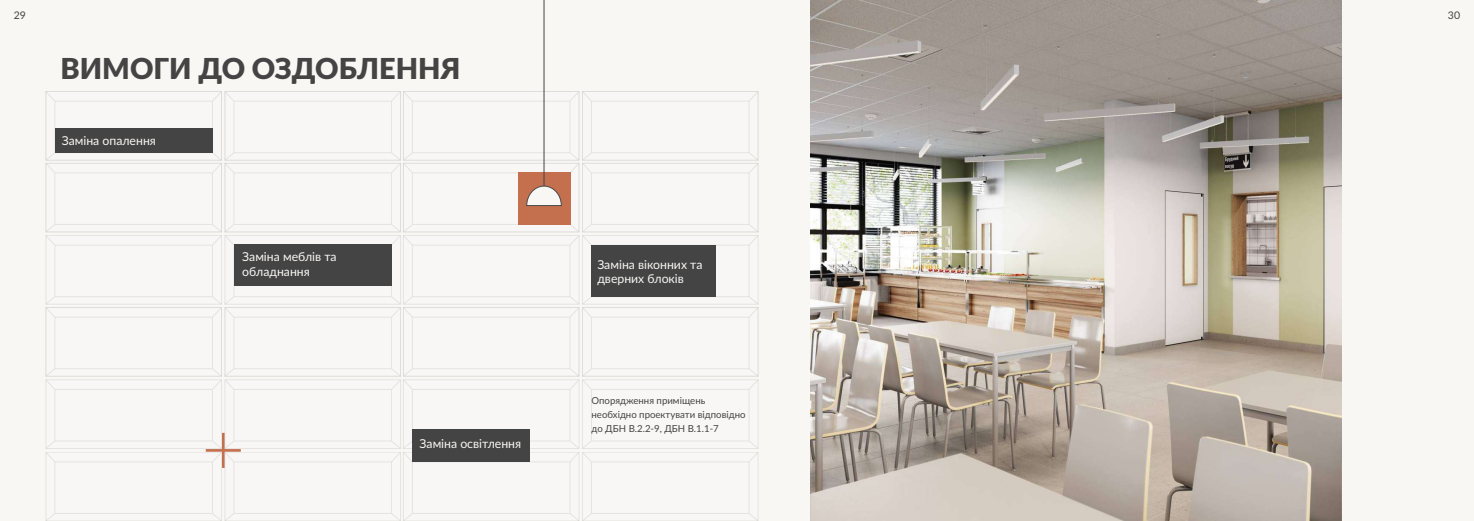
<style>
.page{position:relative;width:1474px;height:521px;background:#fff}
.page>*{position:absolute;margin:0;border:0;box-sizing:border-box;transform-origin:0 0}
.t1{font:900 28.88px "Lato";color:#444}
.t2{font:12.25px/14.7px "Lato";color:#f9f7f4}
.t3{font:10.5px "Lato";color:#444}
.t4{font:9.62px/14px "Lato";color:#444}
</style>
<div class="page">
<div style="left:0;top:0;width:1473px;height:520px;background:#f9f7f4"></div>
<div style="left:46px;top:235px;width:176px;height:69px;border:1px solid #bab9b9"></div>
<div style="left:225px;top:235px;width:176px;height:69px;border:1px solid #bab9b9"></div>
<div style="left:403px;top:235px;width:176px;height:69px;border:1px solid #bab9b9"></div>
<div style="left:582px;top:235px;width:176px;height:69px;border:1px solid #bab9b9"></div>
<div style="left:55px;top:245px;width:158px;height:52px;border:1px solid #b7b6b6"></div>
<div style="left:234px;top:245px;width:158px;height:52px;border:1px solid #b7b6b6"></div>
<div style="left:46px;top:163px;width:176px;height:69px;border:1px solid #bab9b9"></div>
<div style="left:225px;top:163px;width:176px;height:69px;border:1px solid #bab9b9"></div>
<div style="left:403px;top:163px;width:176px;height:69px;border:1px solid #bab9b9"></div>
<div style="left:582px;top:163px;width:176px;height:69px;border:1px solid #bab9b9"></div>
<div style="left:55px;top:173px;width:158px;height:52px;border:1px solid #b7b6b6"></div>
<svg style="left:46px;top:224px;width:9px;height:22px"></svg>
<div style="left:234px;top:173px;width:158px;height:52px;border:1px solid #b7b6b6"></div>
<svg style="left:212px;top:224px;width:22px;height:22px"></svg>
<div style="left:412px;top:173px;width:158px;height:52px;border:1px solid #b7b6b6"></div>
<svg style="left:391px;top:224px;width:22px;height:22px"></svg>
<div style="left:591px;top:173px;width:158px;height:52px;border:1px solid #b7b6b6"></div>
<div style="left:46px;top:91px;width:176px;height:69px;border:1px solid #bab9b9"></div>
<div style="left:225px;top:91px;width:176px;height:69px;border:1px solid #bab9b9"></div>
<div style="left:403px;top:91px;width:176px;height:69px;border:1px solid #bab9b9"></div>
<div style="left:582px;top:91px;width:176px;height:69px;border:1px solid #bab9b9"></div>
<div style="left:55px;top:101px;width:158px;height:52px;border:1px solid #b7b6b6"></div>
<svg style="left:46px;top:91px;width:9px;height:11px"></svg>
<svg style="left:46px;top:152px;width:9px;height:21px"></svg>
<div style="left:234px;top:101px;width:158px;height:52px;border:1px solid #b7b6b6"></div>
<svg style="left:212px;top:91px;width:22px;height:11px"></svg>
<svg style="left:212px;top:152px;width:22px;height:21px"></svg>
<div style="left:412px;top:101px;width:158px;height:52px;border:1px solid #b7b6b6"></div>
<svg style="left:391px;top:91px;width:22px;height:11px"></svg>
<svg style="left:391px;top:152px;width:22px;height:21px"></svg>
<div style="left:591px;top:101px;width:158px;height:52px;border:1px solid #b7b6b6"></div>
<svg style="left:569px;top:91px;width:23px;height:11px"></svg>
<svg style="left:748px;top:91px;width:10px;height:11px"></svg>
<svg style="left:748px;top:152px;width:10px;height:21px"></svg>
<svg style="left:569px;top:152px;width:23px;height:21px"></svg>
<div style="left:591px;top:245px;width:158px;height:52px;border:1px solid #b7b6b6"></div>
<svg style="left:569px;top:224px;width:23px;height:22px"></svg>
<svg style="left:748px;top:224px;width:10px;height:22px"></svg>
<div style="left:46px;top:307px;width:176px;height:69px;border:1px solid #bab9b9"></div>
<div style="left:225px;top:307px;width:176px;height:69px;border:1px solid #bab9b9"></div>
<div style="left:403px;top:307px;width:176px;height:69px;border:1px solid #bab9b9"></div>
<div style="left:582px;top:307px;width:176px;height:69px;border:1px solid #bab9b9"></div>
<div style="left:46px;top:379px;width:176px;height:69px;border:1px solid #bab9b9"></div>
<div style="left:225px;top:379px;width:176px;height:69px;border:1px solid #bab9b9"></div>
<div style="left:403px;top:379px;width:176px;height:69px;border:1px solid #bab9b9"></div>
<div style="left:582px;top:379px;width:176px;height:69px;border:1px solid #bab9b9"></div>
<div style="left:55px;top:389px;width:158px;height:52px;border:1px solid #b7b6b6"></div>
<div style="left:55px;top:317px;width:158px;height:52px;border:1px solid #b7b6b6"></div>
<svg style="left:46px;top:296px;width:9px;height:22px"></svg>
<svg style="left:46px;top:368px;width:9px;height:22px"></svg>
<div style="left:234px;top:317px;width:158px;height:52px;border:1px solid #b7b6b6"></div>
<svg style="left:212px;top:296px;width:22px;height:22px"></svg>
<div style="left:234px;top:389px;width:158px;height:52px;border:1px solid #b7b6b6"></div>
<svg style="left:212px;top:368px;width:22px;height:22px"></svg>
<div style="left:412px;top:317px;width:158px;height:52px;border:1px solid #b7b6b6"></div>
<div style="left:412px;top:245px;width:158px;height:52px;border:1px solid #b7b6b6"></div>
<svg style="left:391px;top:296px;width:22px;height:22px"></svg>
<div style="left:412px;top:389px;width:158px;height:52px;border:1px solid #b7b6b6"></div>
<svg style="left:391px;top:368px;width:22px;height:22px"></svg>
<div style="left:591px;top:317px;width:158px;height:52px;border:1px solid #b7b6b6"></div>
<svg style="left:569px;top:296px;width:23px;height:22px"></svg>
<svg style="left:748px;top:296px;width:10px;height:22px"></svg>
<div style="left:591px;top:389px;width:158px;height:52px;border:1px solid #b7b6b6"></div>
<svg style="left:569px;top:368px;width:23px;height:22px"></svg>
<svg style="left:748px;top:368px;width:10px;height:22px"></svg>
<div style="left:46px;top:452px;width:176px;height:69px;border:1px solid #bab9b9"></div>
<div style="left:225px;top:452px;width:176px;height:69px;border:1px solid #bab9b9"></div>
<div style="left:403px;top:452px;width:176px;height:69px;border:1px solid #bab9b9"></div>
<div style="left:582px;top:452px;width:176px;height:69px;border:1px solid #bab9b9"></div>
<div style="left:234px;top:461px;width:158px;height:52px;border:1px solid #b7b6b6"></div>
<div style="left:412px;top:461px;width:158px;height:52px;border:1px solid #b7b6b6"></div>
<svg style="left:391px;top:440px;width:22px;height:22px"></svg>
<svg style="left:391px;top:513px;width:22px;height:8px"></svg>
<div style="left:591px;top:461px;width:158px;height:52px;border:1px solid #b7b6b6"></div>
<svg style="left:569px;top:440px;width:23px;height:22px"></svg>
<svg style="left:748px;top:440px;width:10px;height:22px"></svg>
<svg style="left:748px;top:513px;width:10px;height:8px"></svg>
<svg style="left:569px;top:513px;width:23px;height:8px"></svg>
<div style="left:55px;top:461px;width:158px;height:52px;border:1px solid #b7b6b6"></div>
<svg style="left:46px;top:440px;width:9px;height:22px"></svg>
<svg style="left:212px;top:513px;width:22px;height:8px"></svg>
<svg style="left:46px;top:513px;width:9px;height:8px"></svg>
<hr style="left:222px;top:433px;width:3px;height:17px;background:#c46f4e">
<hr style="left:222px;top:450px;width:3px;height:18px;background:#c46f4e">
<svg style="left:206px;top:440px;width:35px;height:22px"></svg>
<div style="left:591px;top:245px;width:125px;height:52px;background:#444"></div>
<div style="left:234px;top:245px;width:157px;height:41px;background:#444"></div>
<div style="left:55px;top:128px;width:157px;height:25px;background:#444"></div>
<div style="left:412px;top:428px;width:118px;height:33px;background:#444"></div>
<div style="left:518px;top:173px;width:52px;height:52px;background:#c46f4e"></div>
<hr style="left:544px;top:0;width:1px;height:186px;background:#444">
<svg style="left:526px;top:186px;width:35px;height:20px"></svg>
<img style="left:810px;top:0;width:530px;height:520px">
<p class="t3" style="left:14px;top:8px;width:14px">29</p>
<p class="t3" style="left:1447px;top:8px;width:14px">30</p>
<h1 class="t1" style="left:60px;top:47px;width:401px">ВИМОГИ ДО ОЗДОБЛЕННЯ</h1>
<p class="t2" style="left:62px;top:132px;width:96px">Заміна опалення</p>
<p class="t2" style="left:242px;top:249px;width:96px">Заміна меблів та обладнання</p>
<p class="t2" style="left:419px;top:435px;width:103px">Заміна освітлення</p>
<p class="t2" style="left:597px;top:256px;width:107px">Заміна віконних та дверних блоків</p>
<p class="t4" style="left:591px;top:392px;width:156px">Опорядження приміщень необхідно проектувати відповідно до ДБН В.2.2-9, ДБН В.1.1-7</p>
</div>
